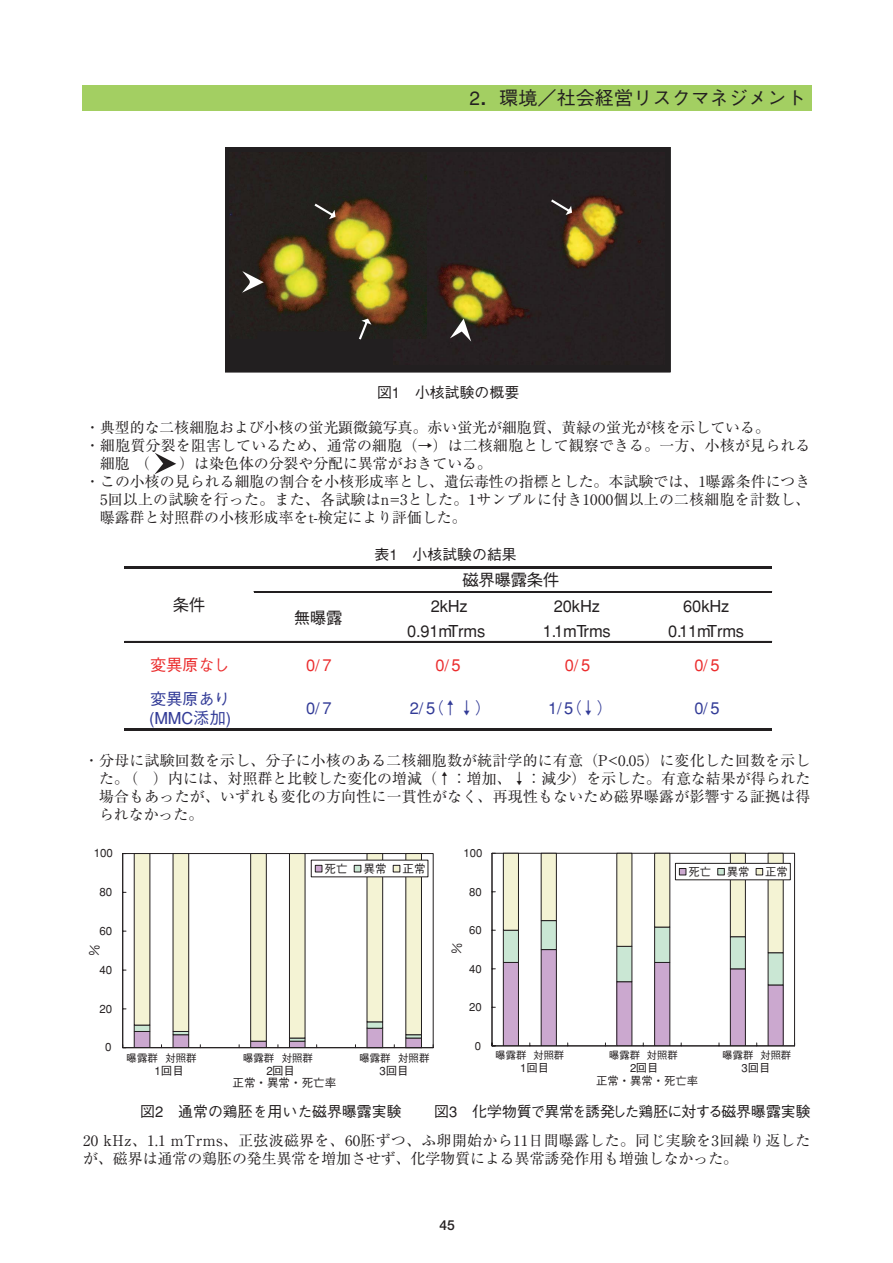
<style>
.page{position:relative;width:893px;height:1263px;background:#fff}
.page>*{position:absolute;margin:0;border:0;box-sizing:border-box;transform-origin:0 0}
.t1{font:500 19.2px "Gothic BBB";color:#231f20}
.t2{font:500 16.5px "Gothic BBB";letter-spacing:-.01em;color:#231f20}
.t3{font:500 16.5px/18.8px "Gothic BBB";letter-spacing:-.01em;color:#323b97}
.t4{font:500 16.5px "Gothic BBB";color:#eb2d2e}
.t5{font:14.85px/17.9px "Ryumin";letter-spacing:.005em;color:#231f20;text-align:justify}
.t6{font:14.85px/17.9px "Ryumin";letter-spacing:.025em;color:#231f20}
.t7{font:500 14.85px "Gothic BBB";color:#231f20}
.t8{font:500 14.85px "Gothic BBB";letter-spacing:-.025em;color:#231f20}
.t9{font:700 13.8px "Futo Go B101";color:#231f20}
.t10{font:500 11.55px "Gothic BBB";color:#231f20}
.t11{font:500 11.4px "Gothic BBB";color:#231f20}
.t12{font:500 10.35px "Gothic BBB";letter-spacing:-.005em;color:#231f20}
.t13{font:500 10.2px "Gothic BBB";color:#231f20}
</style>
<div class="page">
<div style="left:82px;top:85px;width:729px;height:26px;background:#a3cf62"></div>
<hr style="left:125px;top:566px;width:646px;height:3px;background:#221f20">
<hr style="left:254px;top:591px;width:517px;height:1px;background:#221f20">
<hr style="left:254px;top:592px;width:517px;height:1px;background:#221f20">
<hr style="left:125px;top:641px;width:646px;height:2px;background:#221f20">
<hr style="left:125px;top:728px;width:646px;height:3px;background:#221f20">
<svg style="left:227px;top:149px;width:441px;height:221px;background:#393020"></svg>
<div style="left:225px;top:147px;width:445px;height:225px;border:1px solid #221f20"></div>
<div style="left:258px;top:332px;width:103px;height:20px;background:#221f20"></div>
<svg style="left:450px;top:319px;width:21px;height:23px"></svg>
<svg style="left:155px;top:453px;width:21px;height:21px"></svg>
<svg style="left:242px;top:271px;width:22px;height:22px"></svg>
<svg style="left:314px;top:204px;width:21px;height:15px"></svg>
<svg style="left:359px;top:319px;width:12px;height:21px"></svg>
<svg style="left:551px;top:199px;width:21px;height:16px"></svg>
<svg style="left:492px;top:853px;width:302px;height:193px"></svg>
<div style="left:675px;top:863px;width:115px;height:17px;background:#fff"></div>
<div style="left:675px;top:863px;width:115px;height:17px;border:1px solid #231f20"></div>
<div style="left:679px;top:868px;width:7px;height:7px;background:#cba8cf;border:1px solid #231f20"></div>
<div style="left:717px;top:868px;width:7px;height:7px;background:#cae7d4;border:1px solid #231f20"></div>
<div style="left:755px;top:868px;width:8px;height:7px;background:#f4f3d4;border:1px solid #231f20"></div>
<svg style="left:123px;top:853px;width:310px;height:195px"></svg>
<div style="left:311px;top:860px;width:117px;height:17px;background:#fff"></div>
<div style="left:315px;top:865px;width:7px;height:8px;background:#cba8cf;border:1px solid #231f20"></div>
<div style="left:354px;top:865px;width:7px;height:8px;background:#cae7d4;border:1px solid #231f20"></div>
<div style="left:392px;top:865px;width:8px;height:8px;background:#f4f3d4;border:1px solid #231f20"></div>
<p class="t1" style="left:469px;top:91px;width:337px">2．環境／社会経営リスクマネジメント</p>
<p class="t7" style="left:377px;top:387px;width:144px">図1　小核試験の概要</p>
<p class="t5" style="left:85px;top:421px;width:686px">・典型的な二核細胞および小核の蛍光顕微鏡写真。赤い蛍光が細胞質、黄緑の蛍光が核を示している。</p>
<p class="t5" style="left:85px;top:439px;width:726px">・細胞質分裂を阻害しているため、通常の細胞（→）は二核細胞として観察できる。一方、小核が見られる</p>
<p class="t5" style="left:100px;top:457px;width:393px">細胞 （　　）は染色体の分裂や分配に異常がおきている。</p>
<p class="t5" style="left:85px;top:475px;width:726px">・この小核の見られる細胞の割合を小核形成率とし、遺伝毒性の指標とした。本試験では、1曝露条件につき</p>
<p class="t5" style="left:100px;top:492px;width:712px">5回以上の試験を行った。また、各試験はn=3とした。1サンプルに付き1000個以上の二核細胞を計数し、</p>
<p class="t5" style="left:100px;top:510px;width:368px">曝露群と対照群の小核形成率をt-検定により評価した。</p>
<p class="t2" style="left:173px;top:599px;width:34px">条件</p>
<p class="t2" style="left:294px;top:611px;width:50px">無曝 露</p>
<p class="t7" style="left:374px;top:549px;width:144px">表1　小核試験の結果</p>
<p class="t2" style="left:431px;top:599px;width:38px">2kHz</p>
<p class="t2" style="left:553px;top:599px;width:48px">20kHz</p>
<p class="t2" style="left:683px;top:599px;width:48px">60kHz</p>
<p class="t2" style="left:407px;top:624px;width:80px">0.91mTrms</p>
<p class="t2" style="left:543px;top:624px;width:69px">1.1mTrms</p>
<p class="t2" style="left:668px;top:624px;width:78px">0.11mTrms</p>
<p class="t2" style="left:462px;top:574px;width:98px">磁界 曝露 条 件</p>
<p class="t4" style="left:150px;top:659px;width:81px">変異 原な し</p>
<p class="t4" style="left:306px;top:659px;width:27px">0/7</p>
<p class="t4" style="left:435px;top:659px;width:27px">0/5</p>
<p class="t4" style="left:565px;top:659px;width:27px">0/5</p>
<p class="t4" style="left:694px;top:659px;width:27px">0/5</p>
<p class="t3" style="left:149px;top:692px;width:84px">変異 原あ り(MMC添加)</p>
<p class="t3" style="left:306px;top:701px;width:27px">0/7</p>
<p class="t3" style="left:410px;top:701px;width:83px">2/ 5（ ↑↓）</p>
<p class="t3" style="left:548px;top:701px;width:66px">1/ 5（ ↓）</p>
<p class="t3" style="left:694px;top:701px;width:27px">0/5</p>
<p class="t5" style="left:99px;top:754px;width:713px;text-indent:-15px">・分母に試験回数を示し、分子に小核のある二核細胞数が統計学的に有意（P&lt;0.05）に変化した回数を示した。（　）内には、対照群と比較した変化の増減（↑：増加、↓：減少）を示した。有意な結果が得られた場合もあったが、いずれも変化の方向性に一貫性がなく、再現性もないため磁界曝露が影響する証拠は得られなかった。</p>
<p class="t10" style="left:94px;top:849px;width:21px">100</p>
<p class="t11" style="left:463px;top:848px;width:20px">100</p>
<p class="t10" style="left:324px;top:864px;width:25px">死亡</p>
<p class="t10" style="left:363px;top:864px;width:25px">異常</p>
<p class="t10" style="left:402px;top:864px;width:25px">正常</p>
<p class="t11" style="left:688px;top:867px;width:24px">死亡</p>
<p class="t11" style="left:727px;top:867px;width:24px">異常</p>
<p class="t11" style="left:765px;top:867px;width:24px">正常</p>
<p class="t10" style="left:99px;top:887px;width:14px">80</p>
<p class="t11" style="left:469px;top:887px;width:14px">80</p>
<p class="t10" style="left:99px;top:926px;width:14px">60</p>
<p class="t11" style="left:469px;top:926px;width:14px">60</p>
<p class="t10" style="left:90px;top:956px;width:13px;rotate:-90deg">％</p>
<p class="t11" style="left:452px;top:954px;width:13px;rotate:-90deg">％</p>
<p class="t10" style="left:99px;top:965px;width:14px">40</p>
<p class="t11" style="left:469px;top:964px;width:14px">40</p>
<p class="t10" style="left:99px;top:1004px;width:14px">20</p>
<p class="t11" style="left:469px;top:1002px;width:14px">20</p>
<p class="t10" style="left:105px;top:1043px;width:8px">0</p>
<p class="t12" style="left:127px;top:1054px;width:71px">曝 露 群 対照群</p>
<p class="t12" style="left:243px;top:1054px;width:71px">曝露 群 対照群</p>
<p class="t12" style="left:359px;top:1054px;width:71px">曝露 群 対 照 群</p>
<p class="t10" style="left:232px;top:1078px;width:105px">正常・異常・死亡率</p>
<p class="t10" style="left:154px;top:1067px;width:31px">1回目</p>
<p class="t10" style="left:266px;top:1067px;width:30px">2回 目</p>
<p class="t10" style="left:379px;top:1067px;width:31px">3回目</p>
<p class="t11" style="left:475px;top:1041px;width:8px">0</p>
<p class="t13" style="left:495px;top:1052px;width:70px">曝露 群 対照群</p>
<p class="t13" style="left:609px;top:1052px;width:70px">曝露群 対照群</p>
<p class="t13" style="left:722px;top:1052px;width:70px">曝露 群 対 照群</p>
<p class="t11" style="left:520px;top:1063px;width:31px">1回目</p>
<p class="t11" style="left:630px;top:1063px;width:30px">2回目</p>
<p class="t11" style="left:741px;top:1063px;width:31px">3回目</p>
<p class="t11" style="left:596px;top:1076px;width:104px">正常・異常・死亡率</p>
<p class="t7" style="left:140px;top:1106px;width:263px">図2　通常の鶏胚を用いた磁界曝露実験</p>
<p class="t8" style="left:434px;top:1106px;width:378px">図3　化学物質で異常を誘発した鶏胚に対する磁界曝露実験</p>
<p class="t6" style="left:83px;top:1134px;width:728px">20 kHz、1.1 mTrms、正弦波磁界を、60胚ずつ、ふ卵開始から11日間曝露した。同じ実験を3回繰り返したが、磁界は通常の鶏胚の発生異常を増加させず、化学物質による異常誘発作用も増強しなかった。</p>
<p class="t9" style="left:439px;top:1219px;width:17px">45</p>
</div>
